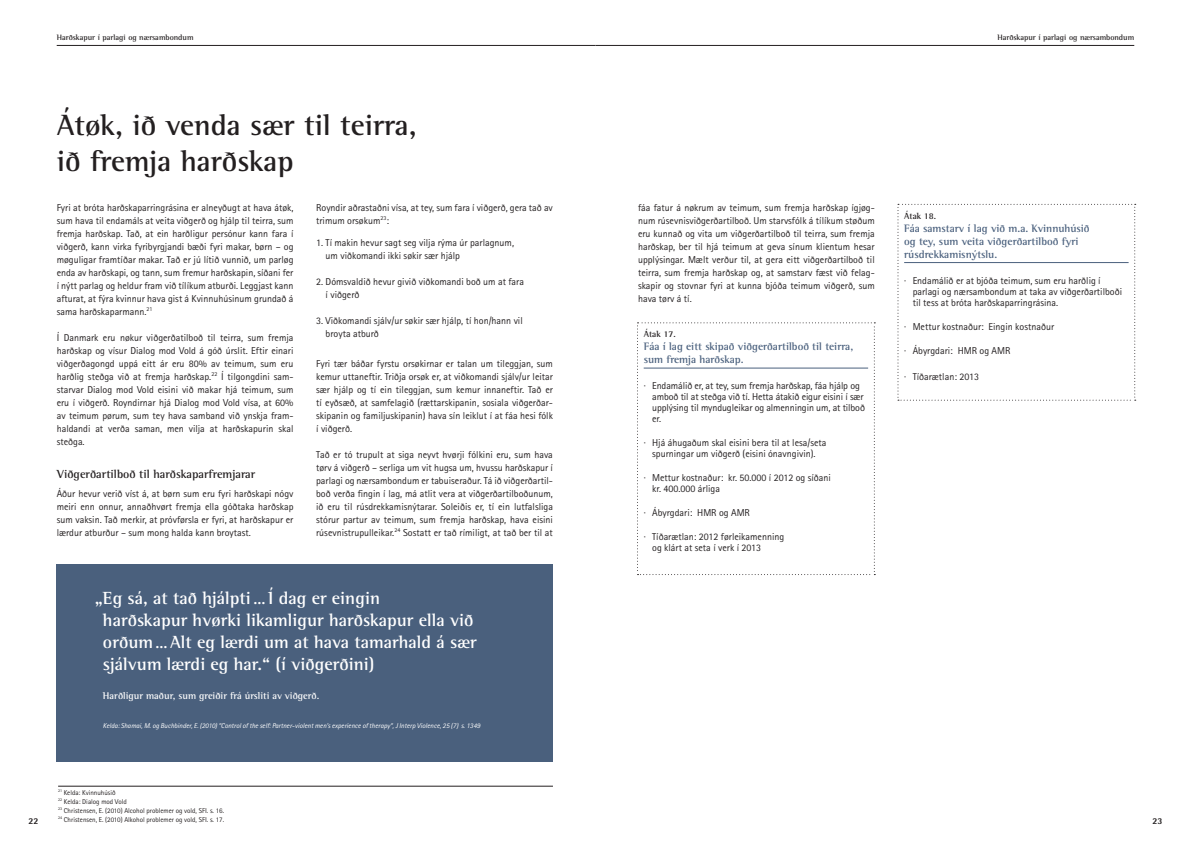
<style>
.page{position:relative;width:1191px;height:842px;background:#fff}
.page>*{position:absolute;margin:0;border:0;box-sizing:border-box;transform-origin:0 0}
.t1{font:700 30px/36px "Rotis Semi Serif";color:#231f20}
.t2{font:700 18px/22px "Rotis Semi Serif";color:#fff}
.t3{font:700 12px "Rotis Semi Serif";color:#231f20}
.t4{font:700 11px/13px "Rotis Semi Serif";color:#4a607d}
.t5{font:10px/13px "Rotis Sans Serif";color:#231f20}
.t6{font:700 10px "Rotis Semi Serif";color:#fff}
.t7{font:700 9px "Rotis Semi Serif";color:#231f20}
.t8{font:800 9px "Rotis Semi Sans";color:#231f20}
.t9{font:700 8px "Rotis Semi Serif";color:#231f20}
.t10{font:7px/9px "Rotis Sans Serif";color:#231f20}
.t11{font:italic 7px "Rotis Sans Serif";color:#fff}
</style>
<div class="page">
<hr style="left:57px;top:45px;width:538px;height:1px;background:#231f20">
<hr style="left:595px;top:45px;width:539px;height:1px;background:#231f20">
<svg style="left:637px;top:322px;width:238px;height:253px"></svg>
<svg style="left:897px;top:204px;width:238px;height:197px"></svg>
<div style="left:57px;top:565px;width:496px;height:197px;background:#4a607d"></div>
<hr style="left:58px;top:786px;width:495px;height:1px;background:#231f20">
<p class="t9" style="left:57px;top:33px;width:138px">Harðskapur í parlagi og nærsambondum</p>
<p class="t9" style="left:997px;top:33px;width:138px">Harðskapur í parlagi og nærsambondum</p>
<h1 class="t1" style="left:57px;top:107px;width:361px">Átøk, ið venda sær til teirra, ið fremja harðskap</h1>
<p class="t5" style="left:316px;top:201px;width:238px">Royndir aðrastaðni vísa, at tey, sum fara í viðgerð, gera tað av trimum orsøkum<sup>23</sup>:</p>
<p class="t5" style="left:326px;top:236px;width:190px;text-indent:-9px">1. Tí makin hevur sagt seg vilja rýma úr parlagnum, um viðkomandi ikki søkir sær hjálp</p>
<p class="t5" style="left:326px;top:275px;width:200px;text-indent:-9px">2. Dómsvaldið hevur givið viðkomandi boð um at fara í viðgerð</p>
<p class="t5" style="left:326px;top:314px;width:199px;text-indent:-9px">3. Viðkomandi sjálv/ur søkir sær hjálp, tí hon/hann vil broyta atburð</p>
<p class="t5" style="left:316px;top:357px;width:238px;text-align:justify">Fyri tær báðar fyrstu orsøkirnar er talan um tileggjan, sum kemur uttaneftir. Triðja orsøk er, at viðkomandi sjálv/ur leitar sær hjálp og tí ein tileggjan, sum kemur innaneftir. Tað er tí eyðsæð, at samfelagið (rættarskipanin, sosiala viðgerðar&shy;skipanin og familjuskipanin) hava sín leiklut í at fáa hesi fólk í viðgerð.</p>
<p class="t5" style="left:316px;top:448px;width:238px;text-align:justify">Tað er tó trupult at siga neyvt hvørji fólkini eru, sum hava tørv á viðgerð – serliga um vit hugsa um, hvussu harðskapur í parlagi og nærsambondum er tabuiseraður. Tá ið viðgerðartil&shy;boð verða fingin í lag, má atlit vera at viðgerðartilboðunum, ið eru til rúsdrekkamisnýtarar. Soleiðis er, tí ein lutfalsliga stórur partur av teimum, sum fremja harðskap, hava eisini rúsevnistrupulleikar.<sup>24</sup> Sostatt er tað rímiligt, at tað ber til at</p>
<p class="t5" style="left:57px;top:201px;width:238px;text-align:justify">Fyri at bróta harðskaparringrásina er alneyðugt at hava átøk, sum hava til endamáls at veita viðgerð og hjálp til teirra, sum fremja harðskap. Tað, at ein harðligur persónur kann fara í viðgerð, kann virka fyribyrgjandi bæði fyri makar, børn – og møguligar framtíðar makar. Tað er jú lítið vunnið, um parløg enda av harðskapi, og tann, sum fremur harðskapin, síðani fer í nýtt parlag og heldur fram við tílíkum atburði. Leggjast kann afturat, at fýra kvinnur hava gist á Kvinnuhúsinum grundað á sama harðskaparmann.<sup>21</sup></p>
<p class="t5" style="left:57px;top:331px;width:238px;text-align:justify">Í Danmark eru nøkur viðgerðatilboð til teirra, sum fremja harðskap og vísur Dialog mod Vold á góð úrslit. Eftir einari viðgerðagongd uppá eitt ár eru 80% av teimum, sum eru harðlig steðga við at fremja harðskap.<sup>22</sup> Í tilgongdini sam&shy;starvar -Dialog mod Vold eisini við makar hjá teimum, sum eru í viðgerð. Royndirnar hjá Dialog mod Vold vísa, at 60% av teimum pørum, sum tey hava samband við ynskja fram&shy;haldandi at verða saman, men vilja at harðskapurin skal steðga.</p>
<p class="t3" style="left:57px;top:467px;width:200px">Viðgerðartilboð til harðskaparfremjarar</p>
<p class="t5" style="left:57px;top:487px;width:238px;text-align:justify">Áður hevur verið víst á, at børn sum eru fyri harðskapi nógv meiri enn onnur, annaðhvørt fremja ella góðtaka harðskap sum vaksin. Tað merkir, at próvførsla er fyri, at harðskapur er lærdur atburður – sum mong halda kann broytast.</p>
<h2 class="t2" style="left:103px;top:587px;width:375px;text-indent:-8px">„Eg sá, at tað hjálpti…Í dag er eingin<br>harðskapur hvørki likamligur harðskapur ella við orðum…Alt eg lærdi um at hava tamarhald á sær sjálvum lærdi eg har.“ (í viðgerðini)</h2>
<p class="t6" style="left:103px;top:690px;width:218px">Harðligur maður, sum greiðir frá úrsliti av viðgerð.</p>
<p class="t11" style="left:103px;top:722px;width:379px">Kelda: Shamai, M. og Buchbinder, E. (2010) “Control of the self: Partner-violent men’s experience of therapy“, J Interp Violence, 25 (7) s. 1349</p>
<p class="t5" style="left:638px;top:201px;width:238px;text-align:justify">fáa fatur á nøkrum av teimum, sum fremja harðskap ígjøg&shy;num rúsevnisviðgerðartilboð. Um starvsfólk á tílíkum støðum eru kunnað og vita um viðgerðartilboð til teirra, sum fremja harðskap, ber til hjá teimum at geva sínum klientum hesar upplýsingar. Mælt verður til, at gera eitt viðgerðartilboð til teirra, sum fremja harðskap og, at samstarv fæst við felag&shy;skapir og stovnar fyri at kunna bjóða teimum viðgerð, sum hava tørv á tí.</p>
<p class="t7" style="left:643px;top:329px;width:33px">Átak 17.</p>
<p class="t4" style="left:643px;top:340px;width:211px">Fáa í lag eitt skipað viðgerðartilboð til teirra, sum fremja harðskap.</p>
<p class="t5" style="left:652px;top:380px;width:214px;line-height:11px;text-indent:-8px">· Endamálið er, at tey, sum fremja harðskap, fáa hjálp og amboð til at steðga við tí. Hetta átakið eigur eisini í sær upplýsing til myndugleikar og almenningin um, at tilboð er.</p>
<p class="t5" style="left:643px;top:437px;width:184px;line-height:11px;text-align:center">· Hjá áhugaðum skal eisini bera til at lesa/seta spurningar um viðgerð (eisini ónavngivin).</p>
<p class="t5" style="left:652px;top:472px;width:180px;line-height:11px;text-indent:-8px">· Mettur kostnaður: kr. 50.000 í 2012 og síðani kr. 400.000 árliga</p>
<p class="t5" style="left:643px;top:506px;width:108px">· Ábyrgdari: HMR og AMR</p>
<p class="t5" style="left:652px;top:531px;width:134px;line-height:11px;text-indent:-8px">· Tíðarætlan: 2012 førleikamenning og klárt at seta í verk í 2013</p>
<p class="t7" style="left:904px;top:210px;width:33px">Átak 18.</p>
<p class="t4" style="left:904px;top:222px;width:187px">Fáa samstarv í lag við m.a. Kvinnuhúsið og tey, sum veita viðgerðartilboð fyri rúsdrekkamisnýtslu.</p>
<p class="t5" style="left:912px;top:275px;width:211px;line-height:11px;text-indent:-8px">· Endamálið er at bjóða teimum, sum eru harðlig í parlagi og nærsambondum at taka av viðgerðartilboði til tess at bróta harðskaparringrásina.</p>
<p class="t5" style="left:904px;top:320px;width:151px">· Mettur kostnaður: Eingin kostnaður</p>
<p class="t5" style="left:904px;top:344px;width:108px">· Ábyrgdari: HMR og AMR</p>
<p class="t5" style="left:904px;top:370px;width:76px">· Tíðarætlan: 2013</p>
<p class="t10" style="left:58px;top:788px;width:167px"><sup>21</sup> Kelda: Kvinnuhúsið<br><sup>22</sup> Kelda: Dialog mod Vold<br><sup>23</sup> Christensen, E. (2010) Alcohol problemer og vold, SFI. s. 16.<br><sup>24</sup> Christensen, E. (2010) Alkohol problemer og vold, SFI. s. 17.</p>
<p class="t8" style="left:28px;top:815px;width:12px">22</p>
<p class="t8" style="left:1152px;top:815px;width:12px">23</p>
</div>
